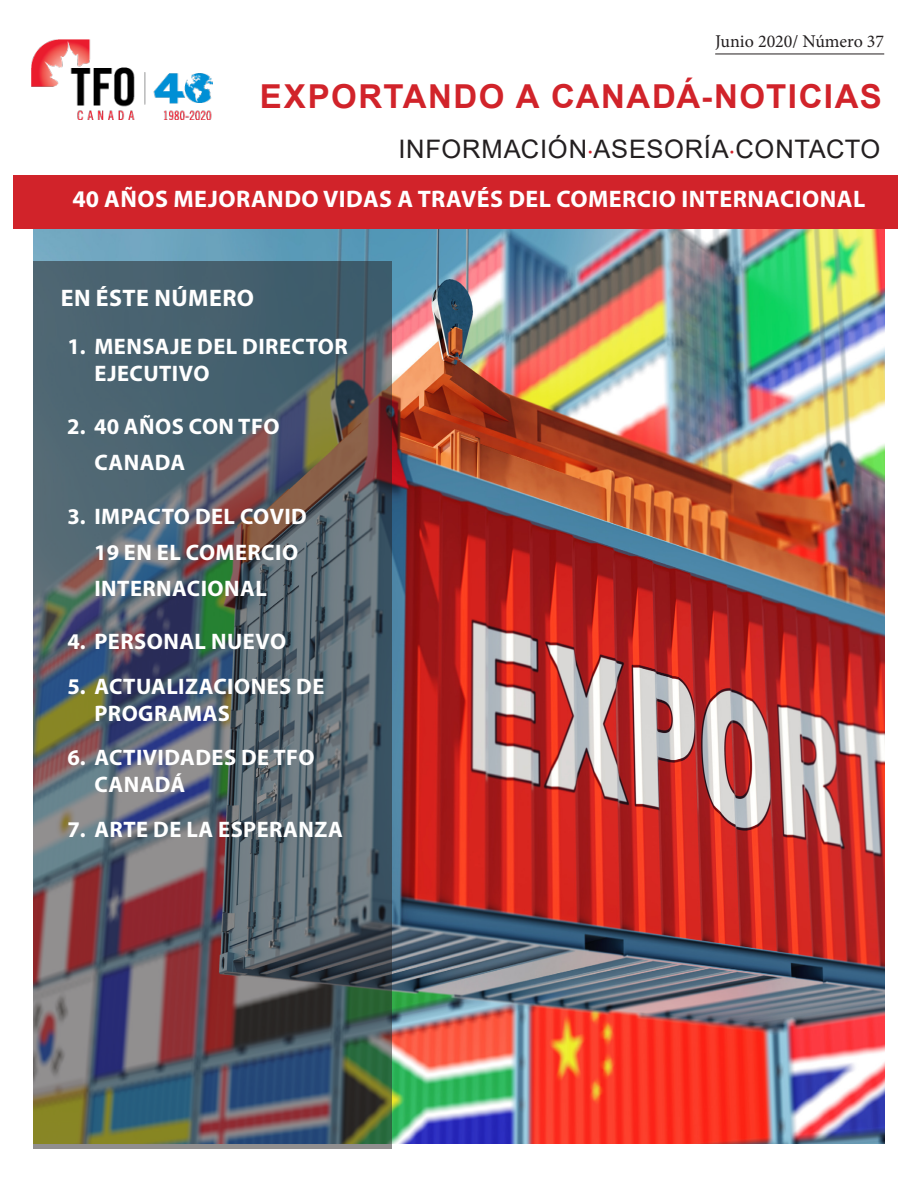
<style>
.page{position:relative;width:918px;height:1188px;background:#fff}
.page>*{position:absolute;margin:0;border:0;box-sizing:border-box;transform-origin:0 0}
.Cover_Tittle{font:700 33px "Arial";letter-spacing:.045em;color:#d1232a}
.Cover_under_tittle{font:25.5px "Arial";letter-spacing:.03em;color:#231f20}
.Issue_Tittle{font:700 24px "Myriad Pro";letter-spacing:.02em;color:#fff}
.Cover_Bottom_Tittles{font:700 24px "Myriad Pro";letter-spacing:.02em;color:#fff}
.t1{font:700 22.5px/27px "Myriad Pro";letter-spacing:.02em;color:#fff}
.Top_Month_Issue{font:18px "Minion Pro";color:#231f20}
.s1{font-family:"Minion Pro";color:#d1232a}
</style>
<div class="page">
<img style="left:31px;top:39px;width:182px;height:81px">
<img style="left:34px;top:229px;width:850px;height:914px">
<img style="left:33px;top:261px;width:359px;height:888px">
<div style="left:14px;top:175px;width:884px;height:54px;background:#d1232a"></div>
<hr style="left:715px;top:54px;width:169px;height:1px;background:#231f20">
<p class="Top_Month_Issue" style="left:715px;top:29px;width:171px">Junio 2020/ Número 37</p>
<p class="Cover_Tittle" style="left:260px;top:73px;width:623px">EXPORTANDO A CANADÁ-NOTICIAS</p>
<p class="Cover_under_tittle" style="left:398px;top:131px;width:484px">INFORMACIÓN<span class="s1">∙</span>ASESORÍA<span class="s1">∙</span>CONTACTO</p>
<p class="Issue_Tittle" style="left:73px;top:183px;width:794px">40 AÑOS MEJORANDO VIDAS A TRAVÉS DEL COMERCIO INTERNACIONAL</p>
<p class="Cover_Bottom_Tittles" style="left:61px;top:283px;width:195px">EN ÉSTE NÚMERO</p>
<p class="t1" style="left:94px;top:332px;width:255px;text-indent:-27px">1. MENSAJE DEL DIRECTOR<br>EJECUTIVO</p>
<p class="t1" style="left:94px;top:408px;width:187px;line-height:36px;text-indent:-27px">2. 40 AÑOS CON TFO<br>CANADA</p>
<p class="t1" style="left:94px;top:497px;width:214px;line-height:36px;text-indent:-27px">3. IMPACTO DEL COVID<br>19 EN EL COMERCIO<br>INTERNACIONAL</p>
<p class="t1" style="left:67px;top:627px;width:220px">4. PERSONAL NUEVO</p>
<p class="t1" style="left:94px;top:672px;width:231px;text-indent:-27px">5. ACTUALIZACIONES DE<br>PROGRAMAS</p>
<p class="t1" style="left:94px;top:744px;width:222px;text-indent:-27px">6. ACTIVIDADES DE TFO<br>CANADÁ</p>
<p class="t1" style="left:67px;top:815px;width:277px">7. ARTE DE LA ESPERANZA</p>
</div>
